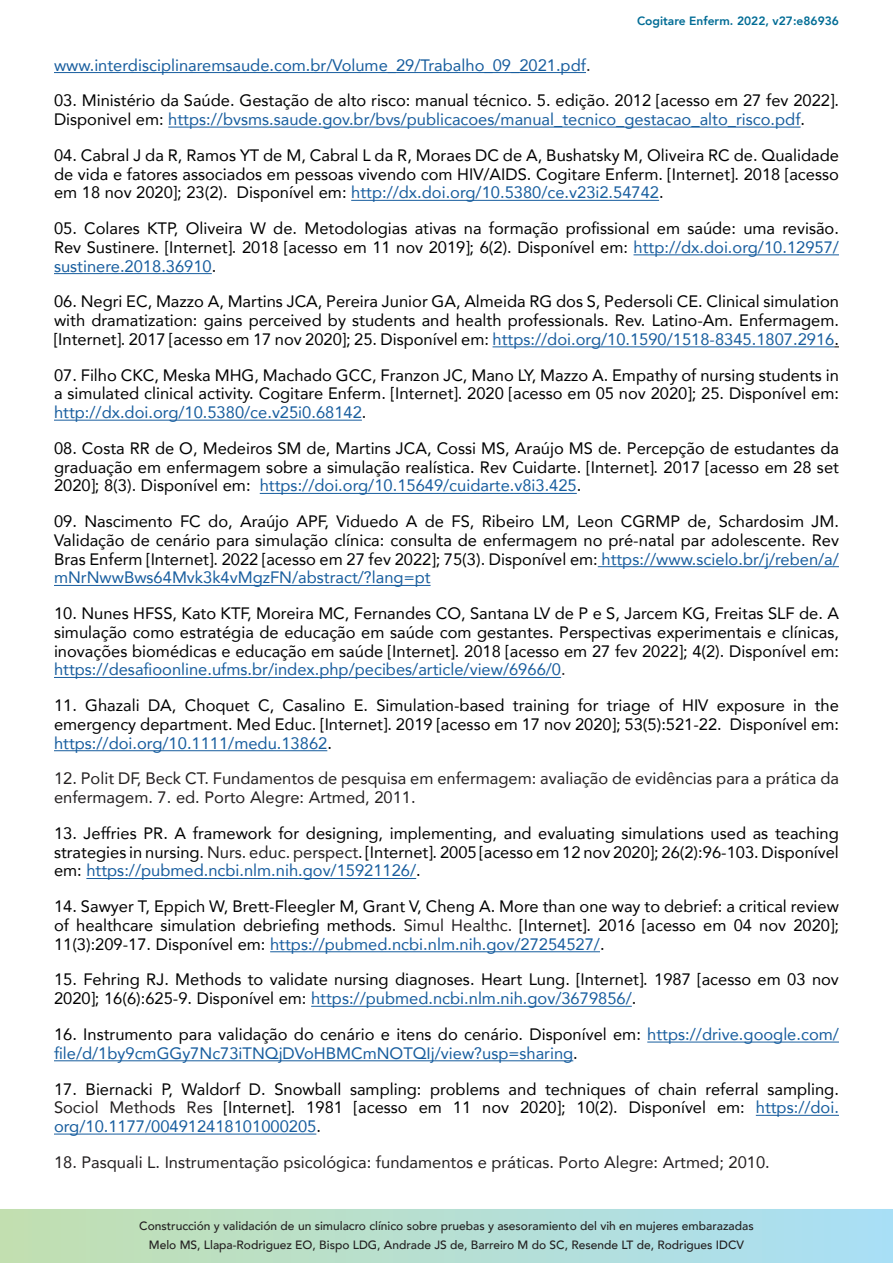
<style>
.page{position:relative;width:893px;height:1263px;background:#fff}
.page>*{position:absolute;margin:0;border:0;box-sizing:border-box;transform-origin:0 0}
.TEXTO{font:16.5px/18.8px "Avenir";color:#000001;text-align:justify}
.TEXTO-2{font:16.5px/18.8px "Avenir";color:#175d9e}
.TEXTO-3{font:16.5px/18.8px "Avenir";color:#231f20}
.t1{font:500 12px/18.6px "Avenir";color:#231f20;text-align:center}
.t2{font:800 12px "Avenir";color:#006c95}
.s1{color:#231f20}
.s2{color:#175d9e}
.s3{color:#000001}
</style>
<div class="page">
<svg style="left:0;top:1209px;width:893px;height:54px;background:#b6dfd2"></svg>
<hr style="left:54px;top:72px;width:532px;height:1px;background:#175d9e">
<hr style="left:168px;top:127px;width:633px;height:1px;background:#175d9e">
<hr style="left:351px;top:200px;width:308px;height:1px;background:#175d9e">
<hr style="left:633px;top:254px;width:206px;height:1px;background:#175d9e">
<hr style="left:54px;top:273px;width:158px;height:1px;background:#175d9e">
<hr style="left:492px;top:346px;width:342px;height:1px;background:#175d9e">
<hr style="left:54px;top:420px;width:308px;height:1px;background:#175d9e">
<hr style="left:260px;top:493px;width:317px;height:1px;background:#175d9e">
<hr style="left:598px;top:566px;width:241px;height:1px;background:#175d9e">
<hr style="left:54px;top:585px;width:377px;height:1px;background:#175d9e">
<hr style="left:54px;top:677px;width:507px;height:1px;background:#175d9e">
<hr style="left:54px;top:750px;width:273px;height:1px;background:#175d9e">
<hr style="left:86px;top:878px;width:330px;height:1px;background:#175d9e">
<hr style="left:270px;top:951px;width:330px;height:1px;background:#175d9e">
<hr style="left:311px;top:1006px;width:321px;height:1px;background:#175d9e">
<hr style="left:647px;top:1042px;width:192px;height:1px;background:#175d9e">
<hr style="left:54px;top:1060px;width:519px;height:1px;background:#175d9e">
<hr style="left:756px;top:1115px;width:83px;height:1px;background:#175d9e">
<hr style="left:54px;top:1134px;width:262px;height:1px;background:#175d9e">
<p class="t2" style="left:637px;top:10px;width:203px">Cogitare Enferm. 2022, v27:e86936</p>
<p class="TEXTO-2" style="left:54px;top:55px;width:538px">www.interdisciplinaremsaude.com.br/Volume_29/Trabalho_09_2021.pdf<span class="s1">.</span></p>
<p class="TEXTO" style="left:54px;top:91px;width:786px">03. Ministério da Saúde. Gestação de alto risco: manual técnico. 5. edição. 2012 [acesso em 27 fev 2022].<br>Disponivel em: <span class="s2">https://bvsms.saude.gov.br/bvs/publicacoes/manual_tecnico_gestacao_alto_risco.pdf</span>.</p>
<p class="TEXTO" style="left:54px;top:145px;width:786px">04. Cabral J da R, Ramos YT de M, Cabral L da R, Moraes DC de A, Bushatsky M, Oliveira RC de. Qualidade de vida e fatores associados em pessoas vivendo com HIV/AIDS. Cogitare Enferm. [Internet]. 2018 [acesso em 18 nov 2020]; 23(2). Disponível em: <span class="s2">http://dx.doi.org/10.5380/ce.v23i2.54742</span>.</p>
<p class="TEXTO" style="left:54px;top:218px;width:786px">05. Colares KTP, Oliveira W de. Metodologias ativas na formação profissional em saúde: uma revisão.<br>Rev Sustinere. [Internet]. 2018 [acesso em 11 nov 2019]; 6(2). Disponível em: <span class="s2">http://dx.doi.org/10.12957/ sustinere.2018.36910</span>.</p>
<p class="TEXTO" style="left:54px;top:292px;width:786px">06. Negri EC, Mazzo A, Martins JCA, Pereira Junior GA, Almeida RG dos S, Pedersoli CE. Clinical simulation with dramatization: gains perceived by students and health professionals. Rev. Latino-Am. Enfermagem. [Internet]. 2017 [acesso em 17 nov 2020]; 25. Disponível em: <span class="s2">https://doi.org/10.1590/1518-8345.1807.2916</span>.</p>
<p class="TEXTO" style="left:54px;top:365px;width:786px">07. Filho CKC, Meska MHG, Machado GCC, Franzon JC, Mano LY, Mazzo A. Empathy of nursing students in a simulated clinical activity. Cogitare Enferm. [Internet]. 2020 [acesso em 05 nov 2020]; 25. Disponível em: <span class="s2">http://dx.doi.org/10.5380/ce.v25i0.68142</span>.</p>
<p class="TEXTO" style="left:54px;top:438px;width:786px">08. Costa RR de O, Medeiros SM de, Martins JCA, Cossi MS, Araújo MS de. Percepção de estudantes da graduação em enfermagem sobre a simulação realística. Rev Cuidarte. [Internet]. 2017 [acesso em 28 set 2020]; 8(3). Disponível em: <span class="s2">https://doi.org/10.15649/cuidarte.v8i3.425</span>.</p>
<p class="TEXTO" style="left:54px;top:511px;width:786px">09. Nascimento FC do, Araújo APF, Viduedo A de FS, Ribeiro LM, Leon CGRMP de, Schardosim JM.<br>Validação de cenário para simulação clínica: consulta de enfermagem no pré-natal par adolescente. Rev Bras Enferm [Internet]. 2022 [acesso em 27 fev 2022]; 75(3). Disponível em: <span class="s2">https://www.scielo.br/j/reben/a/ mNrNwwBws64Mvk3k4vMgzFN/abstract/?lang=pt</span></p>
<p class="TEXTO" style="left:54px;top:603px;width:786px">10. Nunes HFSS, Kato KTF, Moreira MC, Fernandes CO, Santana LV de P e S, Jarcem KG, Freitas SLF de. A simulação como estratégia de educação em saúde com gestantes. Perspectivas experimentais e clínicas, inovações biomédicas e educação em saúde [Internet]. 2018 [acesso em 27 fev 2022]; 4(2). Disponível em: <span class="s2">https://desafioonline.ufms.br/index.php/pecibes/article/view/6966/0</span><span class="s1">.</span></p>
<p class="TEXTO" style="left:54px;top:695px;width:786px">11. Ghazali DA, Choquet C, Casalino E. Simulation-based training for triage of HIV exposure in the emergency department. Med Educ. [Internet]. 2019 [acesso em 17 nov 2020]; 53(5):521-22. Disponível em: <span class="s2">https://doi.org/10.1111/medu.13862</span>.</p>
<p class="TEXTO-3" style="left:54px;top:769px;width:786px">12. Polit DF, Beck CT. Fundamentos de pesquisa em enfermagem: avaliação de evidências para a prática da enfermagem. 7. ed. Porto Alegre: Artmed, 2011.</p>
<p class="TEXTO" style="left:54px;top:823px;width:786px">13. Jeffries PR. A framework for designing, implementing, and evaluating simulations used as teaching strategies in nursing<span class="s1">. Nurs. educ. perspect</span>. [Internet]. 2005 [acesso em 12 nov 2020]; 26(2):96-103. Disponível em: <span class="s2">https://pubmed.ncbi.nlm.nih.gov/15921126/</span>.</p>
<p class="TEXTO" style="left:54px;top:897px;width:786px">14. Sawyer T, Eppich W, Brett-Fleegler M, Grant V, Cheng A. More than one way to debrief: a critical review of healthcare simulation debriefing methods. <span class="s1">Simul Healthc.</span> [Internet]. 2016 [acesso em 04 nov 2020]; 11(3):209-17. Disponível em: <span class="s2">https://pubmed.ncbi.nlm.nih.gov/27254527/</span>.</p>
<p class="TEXTO" style="left:54px;top:970px;width:786px">15. Fehring RJ. Methods to validate nursing diagnoses. Heart Lung. [Internet]. 1987 [acesso em 03 nov<br>2020]; 16(6):625-9. Disponível em: <span class="s2">https://pubmed.ncbi.nlm.nih.gov/3679856/</span>.</p>
<p class="TEXTO-2" style="left:54px;top:1024px;width:786px"><span class="s3">16. Instrumento para validação do cenário e itens do cenário. Disponível em:</span> https://drive.google.com/ file/d/1by9cmGGy7Nc73iTNQjDVoHBMCmNOTQIj/view?usp=sharing<span class="s3">.</span></p>
<p class="TEXTO" style="left:54px;top:1079px;width:786px">17. Biernacki P, Waldorf D. Snowball sampling: problems and techniques of chain referral sampling.<br><span class="s1">Sociol Methods Res</span> [Internet]. 1981 [acesso em 11 nov 2020]; 10(2). Disponível em: <span class="s2">https://doi. org/10.1177/004912418101000205</span>.</p>
<p class="TEXTO-3" style="left:54px;top:1152px;width:717px">18. Pasquali L. Instrumentação psicológica: fundamentos e práticas. Porto Alegre: Artmed; 2010.</p>
<p class="t1" style="left:139px;top:1216px;width:616px">Construcción y validación de un simulacro clínico sobre pruebas y asesoramiento del vih en mujeres embarazadas<br>Melo MS, Llapa-Rodriguez EO, Bispo LDG, Andrade JS de, Barreiro M do SC, Resende LT de, Rodrigues IDCV</p>
</div>
